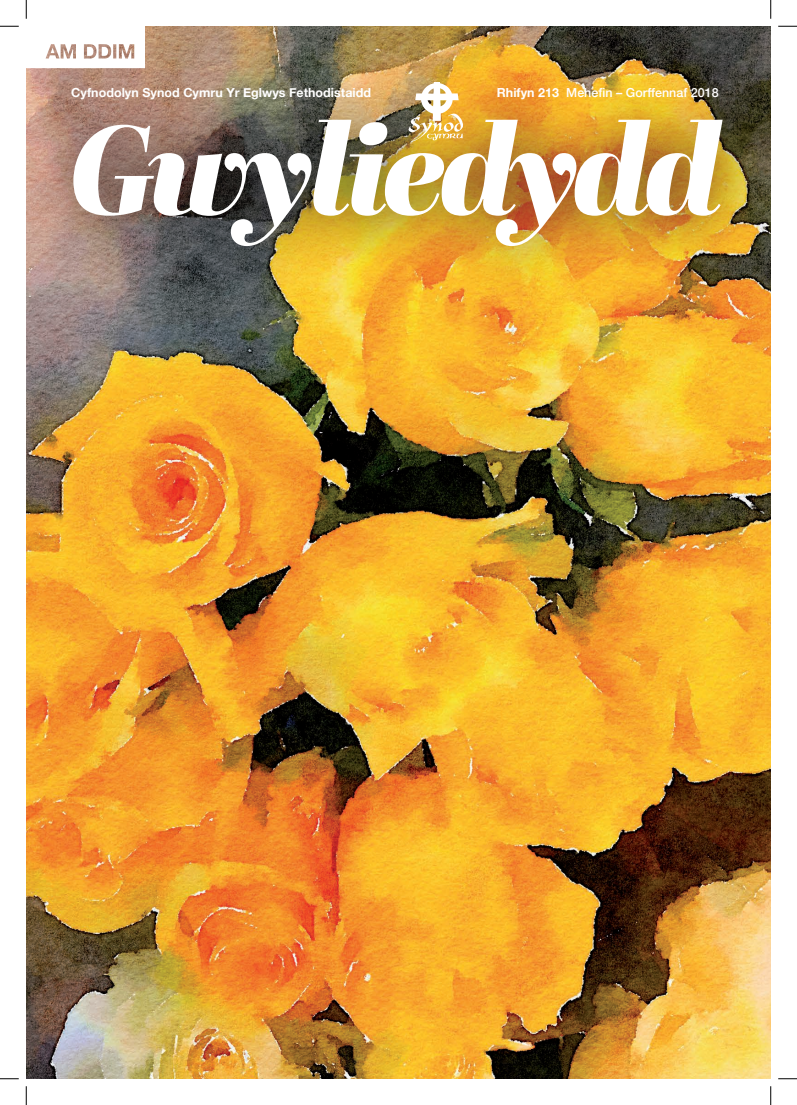
<style>
.page{position:relative;width:797px;height:1105px;background:#fff}
.page>*{position:absolute;margin:0;border:0;box-sizing:border-box;transform-origin:0 0}
.t1{font:italic 126.38px "Abril Fatface";letter-spacing:-.05em;color:#fff}
.t2{font:700 12.5px "Helvetica Neue";color:#fff}
.t3{font:500 12.5px "Helvetica Neue";color:#fff}
.s1{font-weight:700}
</style>
<div class="page">
<img style="left:26px;top:26px;width:744px;height:1053px">
<div style="left:26px;top:69px;width:744px;height:233px;background:#231f20;opacity:.71"></div>
<img style="left:402px;top:82px;width:66px;height:63px">
<svg style="left:34px;top:34px;width:111px;height:34px"></svg>
<div style="left:26px;top:26px;width:8px;height:42px;background:#fff"></div>
<div style="left:26px;top:26px;width:119px;height:8px;background:#fff"></div>
<svg style="left:0;top:25px;width:19px;height:2px"></svg>
<svg style="left:778px;top:25px;width:19px;height:2px"></svg>
<svg style="left:0;top:1078px;width:19px;height:1px"></svg>
<svg style="left:778px;top:1078px;width:19px;height:1px"></svg>
<svg style="left:25px;top:0;width:2px;height:19px"></svg>
<svg style="left:25px;top:1086px;width:2px;height:19px"></svg>
<svg style="left:770px;top:0;width:1px;height:19px"></svg>
<svg style="left:770px;top:1086px;width:1px;height:19px"></svg>
<p class="t2" style="left:71px;top:82px;width:301px">Cyfnodolyn Synod Cymru Yr Eglwys Fethodistaidd</p>
<p class="t3" style="left:497px;top:82px;width:223px"><span class="s1">Rhifyn 213</span> Mehefin – Gorffennaf 2018</p>
<h1 class="t1" style="left:68px;top:79px;width:655px">Gwyliedydd</h1>
</div>
